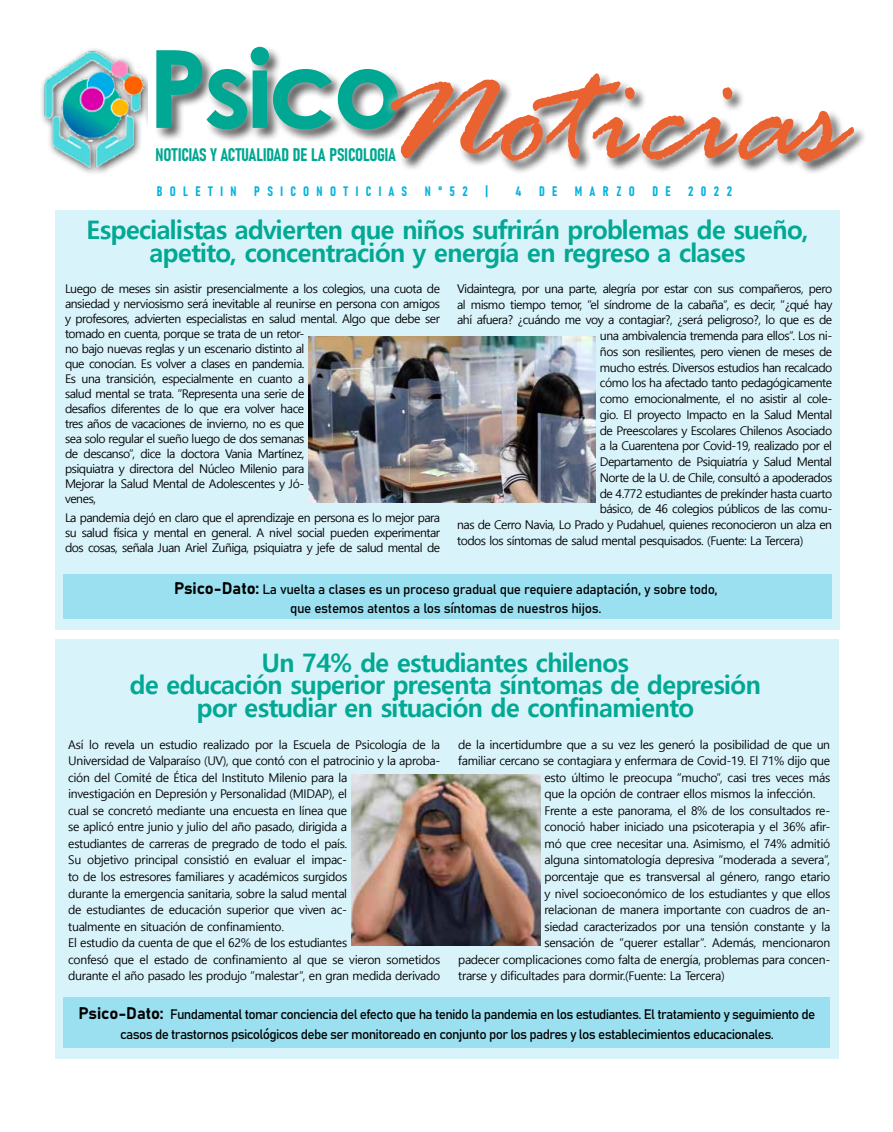
<style>
.page{position:relative;width:893px;height:1132px;background:#fff}
.page>*{position:absolute;margin:0;border:0;box-sizing:border-box;transform-origin:0 0}
.t1{font:italic 153.15px "Rage";color:#ea622f}
.t2{font:700 25.5px/22.5px "Malgun Gothic";letter-spacing:-.03em;color:#01a893;text-align:center}
.t3{font:18px "Bahnschrift";letter-spacing:-.01em;color:#00a793}
.t4{font:13.5px/19.5px "Bahnschrift";letter-spacing:-.05em;color:#000;text-align:center}
.t5{font:13.5px/19.5px "Bahnschrift";letter-spacing:-.025em;color:#000;text-align:center}
.t6{font:13.5px "Bahnschrift";letter-spacing:.55em;color:#04b3de}
.t7{font:12px/15px "Malgun Gothic";letter-spacing:-.04em;color:#000}
.s1{font-size:16.5px}
</style>
<div class="page">
<div style="left:55px;top:639px;width:783px;height:419px;background:#d9f3fa"></div>
<div style="left:55px;top:210px;width:784px;height:419px;background:#d9f3fa"></div>
<div style="left:154px;top:46px;width:258px;height:97px;background:#000;opacity:.75"></div>
<div style="left:146px;top:38px;width:261px;height:101px;background:#fff;opacity:.75"></div>
<div style="left:382px;top:64px;width:481px;height:106px;background:#fff;opacity:.75"></div>
<img style="left:41px;top:47px;width:107px;height:127px">
<div style="left:64px;top:574px;width:768px;height:45px;background:#9ae0f1"></div>
<div style="left:64px;top:997px;width:766px;height:50px;background:#9ae0f1"></div>
<img style="left:309px;top:336px;width:287px;height:166px">
<img style="left:351px;top:774px;width:189px;height:171px">
<h1 class="t1" style="left:148px;top:35px;width:698px"><sup>Psico</sup>Noticias</h1>
<p class="t6" style="left:157px;top:181px;width:81px">BOLETIN</p>
<p class="t6" style="left:254px;top:181px;width:155px">PSICONOTICIAS</p>
<p class="t6" style="left:425px;top:181px;width:44px">N°52</p>
<p class="t6" style="left:485px;top:181px;width:4px">|</p>
<p class="t6" style="left:516px;top:181px;width:7px">4</p>
<p class="t6" style="left:539px;top:181px;width:20px">D E</p>
<p class="t6" style="left:575px;top:181px;width:61px">MARZO</p>
<p class="t6" style="left:652px;top:181px;width:20px">D E</p>
<p class="t6" style="left:688px;top:181px;width:46px">2022</p>
<h2 class="t2" style="left:86px;top:219px;width:724px">Especialistas advierten que niños sufrirán problemas de sueño, apetito, concentración y energía en regreso a clases</h2>
<p class="t7" style="left:65px;top:281px;width:377px">Luego de meses sin asistir presencialmente a los colegios, una cuota de ansiedad y nerviosismo será inevitable al reunirse en persona con amigos y profesores, advierten especialistas en salud mental. Algo que debe ser tomado en cuenta, porque se trata de un retor-<br>no bajo nuevas reglas y un escenario distinto al<br>que conocían. Es volver a clases en pandemia.<br>Es una transición, especialmente en cuanto a<br>salud mental se trata. “Representa una serie de<br>desafíos diferentes de lo que era volver hace<br>tres años de vacaciones de invierno, no es que<br>sea solo regular el sueño luego de dos semanas<br>de descanso”, dice la doctora Vania Martínez,<br>psiquiatra y directora del Núcleo Milenio para<br>Mejorar la Salud Mental de Adolescentes y Jó-<br>venes,</p>
<p class="t7" style="left:65px;top:510px;width:377px;text-align:justify">La pandemia dejó en claro que el aprendizaje en persona es lo mejor para su salud física y mental en general. A nivel social pueden experimentar dos cosas, señala Juan Ariel Zuñiga, psiquiatra y jefe de salud mental de</p>
<h3 class="t3" style="left:155px;top:141px;width:242px">NOTICIAS Y ACTUALIDAD DE LA PSICOLOGIA</h3>
<p class="t7" style="left:457px;top:281px;width:377px">Vidaintegra, por una parte, alegría por estar con sus compañeros, pero</p>
<p class="t7" style="left:457px;top:297px;width:377px">al mismo tiempo temor, “el síndrome de la cabaña”, es decir, “¿qué hay</p>
<p class="t7" style="left:457px;top:312px;width:377px">ahí afuera? ¿cuándo me voy a contagiar?, ¿será peligroso?, lo que es de</p>
<p class="t7" style="left:600px;top:328px;width:234px">una ambivalencia tremenda para ellos”. Los ni-</p>
<p class="t7" style="left:600px;top:344px;width:234px">ños son resilientes, pero vienen de meses de</p>
<p class="t7" style="left:600px;top:360px;width:234px">mucho estrés. Diversos estudios han recalcado</p>
<p class="t7" style="left:600px;top:375px;width:234px">cómo los ha afectado tanto pedagógicamente</p>
<p class="t7" style="left:600px;top:391px;width:234px">como emocionalmente, el no asistir al cole-</p>
<p class="t7" style="left:600px;top:407px;width:234px">gio. El proyecto Impacto en la Salud Mental</p>
<p class="t7" style="left:600px;top:423px;width:234px">de Preescolares y Escolares Chilenos Asociado</p>
<p class="t7" style="left:600px;top:438px;width:234px">a la Cuarentena por Covid-19, realizado por el</p>
<p class="t7" style="left:600px;top:454px;width:234px">Departamento de Psiquiatría y Salud Mental</p>
<p class="t7" style="left:600px;top:470px;width:234px">Norte de la U. de Chile, consultó a apoderados</p>
<p class="t7" style="left:600px;top:486px;width:234px">de 4.772 estudiantes de prekínder hasta cuarto</p>
<p class="t7" style="left:600px;top:501px;width:234px">básico, de 46 colegios públicos de las comu-</p>
<p class="t7" style="left:457px;top:517px;width:377px">nas de Cerro Navia, Lo Prado y Pudahuel, quienes reconocieron un alza en</p>
<p class="t7" style="left:457px;top:533px;width:348px">todos los síntomas de salud mental pesquisados. (Fuente: La Tercera)</p>
<p class="t5" style="left:174px;top:578px;width:545px"><span class="s1">Psico-Dato:</span> La vuelta a clases es un proceso gradual que requiere adaptación, y sobre todo, que estemos atentos a los síntomas de nuestros hijos.</p>
<h2 class="t2" style="left:130px;top:651px;width:633px">Un 74% de estudiantes chilenos<br>de educación superior presenta síntomas de depresión por estudiar en situación de confinamiento</h2>
<p class="t7" style="left:68px;top:736px;width:374px;line-height:16.5px">Así lo revela un estudio realizado por la Escuela de Psicología de la Universidad de Valparaíso (UV), que contó con el patrocinio y la aproba&shy;ción del Comité de Ética del Instituto Milenio para la<br>investigación en Depresión y Personalidad (MIDAP), el<br>cual se concretó mediante una encuesta en línea que<br>se aplicó entre junio y julio del año pasado, dirigida a<br>estudiantes de carreras de pregrado de todo el país.<br>Su objetivo principal consistió en evaluar el impac-<br>to de los estresores familiares y académicos surgidos<br>durante la emergencia sanitaria, sobre la salud mental<br>de estudiantes de educación superior que viven ac-<br>tualmente en situación de confinamiento.<br>El estudio da cuenta de que el 62% de los estudiantes<br>confesó que el estado de confinamiento al que se vieron sometidos durante el año pasado les produjo “malestar”, en gran medida derivado</p>
<p class="t7" style="left:458px;top:737px;width:373px">de la incertidumbre que a su vez les generó la posibilidad de que un</p>
<p class="t7" style="left:458px;top:753px;width:374px">familiar cercano se contagiara y enfermara de Covid-19. El 71% dijo que</p>
<p class="t7" style="left:544px;top:770px;width:287px">esto último le preocupa “mucho”, casi tres veces más</p>
<p class="t7" style="left:544px;top:786px;width:272px">que la opción de contraer ellos mismos la infección.</p>
<p class="t7" style="left:544px;top:803px;width:287px">Frente a este panorama, el 8% de los consultados re-</p>
<p class="t7" style="left:544px;top:819px;width:287px">conoció haber iniciado una psicoterapia y el 36% afir-</p>
<p class="t7" style="left:544px;top:836px;width:287px">mó que cree necesitar una. Asimismo, el 74% admitió</p>
<p class="t7" style="left:544px;top:852px;width:287px">alguna sintomatología depresiva “moderada a severa”,</p>
<p class="t7" style="left:544px;top:869px;width:287px">porcentaje que es transversal al género, rango etario</p>
<p class="t7" style="left:544px;top:885px;width:287px">y nivel socioeconómico de los estudiantes y que ellos</p>
<p class="t7" style="left:544px;top:902px;width:287px">relacionan de manera importante con cuadros de an-</p>
<p class="t7" style="left:544px;top:918px;width:287px">siedad caracterizados por una tensión constante y la</p>
<p class="t7" style="left:544px;top:935px;width:287px">sensación de “querer estallar”. Además, mencionaron</p>
<p class="t7" style="left:458px;top:951px;width:373px">padecer complicaciones como falta de energía, problemas para concen-</p>
<p class="t7" style="left:458px;top:968px;width:268px">trarse y dificultades para dormir.(Fuente: La Tercera)</p>
<p class="t4" style="left:79px;top:1003px;width:738px"><span class="s1">Psico-Dato:</span> Fundamental tomar conciencia del efecto que ha tenido la pandemia en los estudiantes. El tratamiento y seguimiento de casos de trastornos psicológicos debe ser monitoreado en conjunto por los padres y los establecimientos educacionales.</p>
</div>
